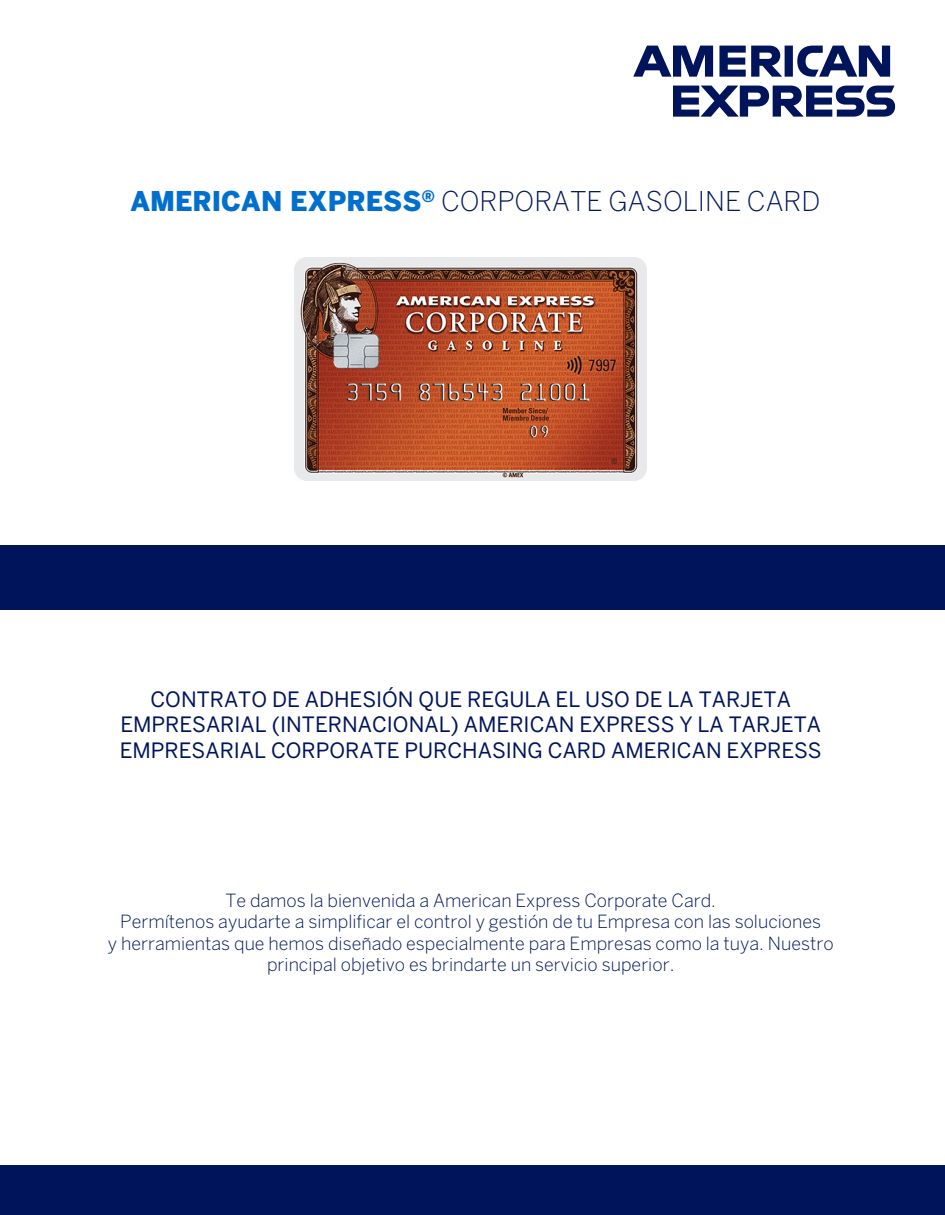
<style>
.page{position:relative;width:945px;height:1215px;background:#fff}
.page>*{position:absolute;margin:0;border:0;box-sizing:border-box;transform-origin:0 0}
.t1{font:300 27px "Benton Sans";color:#00175a}
.t2{font:21px/25.2px "Benton Sans";color:#00145c;text-align:center}
.t3{font:300 18px/21.6px "Benton Sans";color:#00145c;text-align:center}
.s1{font-weight:900;color:#006fce}
</style>
<div class="page">
<div style="left:0;top:1165px;width:945px;height:50px;background:#00145c"></div>
<svg style="left:633px;top:46px;width:80px;height:31px"></svg>
<svg style="left:719px;top:46px;width:171px;height:31px"></svg>
<svg style="left:673px;top:86px;width:222px;height:31px"></svg>
<div style="left:0;top:545px;width:945px;height:64px;background:#00145c"></div>
<img style="left:294px;top:258px;width:352px;height:222px">
<h1 class="t1" style="left:130px;top:186px;width:692px"><span class="s1">AMERICAN EXPRESS</span><sup>®</sup> CORPORATE GASOLINE CARD</h1>
<p class="t2" style="left:120px;top:687px;width:704px">CONTRATO DE ADHESIÓN QUE REGULA EL USO DE LA TARJETA<br>EMPRESARIAL (INTERNACIONAL) AMERICAN EXPRESS Y LA TARJETA<br>EMPRESARIAL CORPORATE PURCHASING CARD AMERICAN EXPRESS</p>
<p class="t3" style="left:108px;top:889px;width:727px">Te damos la bienvenida a American Express Corporate Card.<br>Permítenos ayudarte a simplificar el control y gestión de tu Empresa con las soluciones<br>y herramientas que hemos diseñado especialmente para Empresas como la tuya. Nuestro principal objetivo es brindarte un servicio superior.</p>
</div>
